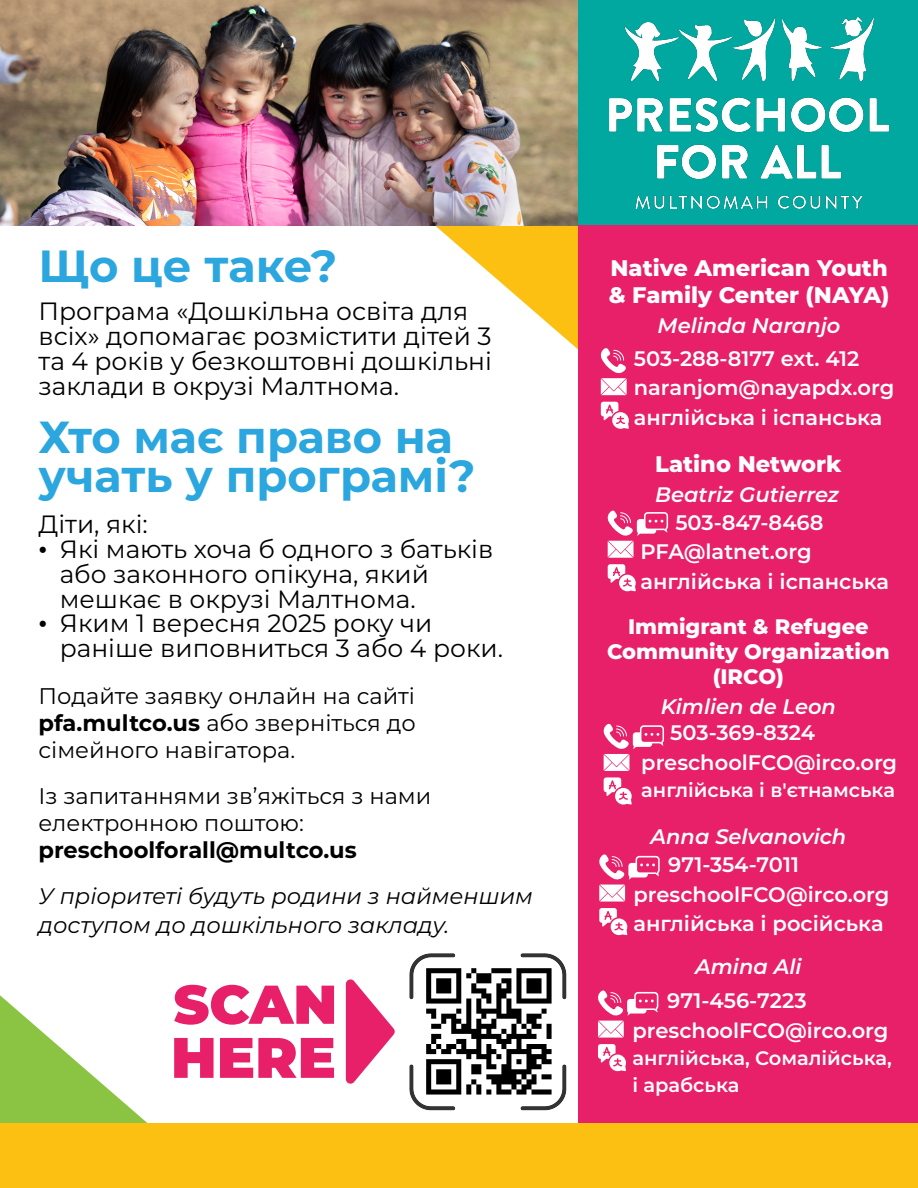
<style>
.page{position:relative;width:918px;height:1188px;background:#fff}
.page>*{position:absolute;margin:0;border:0;box-sizing:border-box;transform-origin:0 0}
.t1{font:900 57px "Montserrat";color:#e81f69}
.t2{font:900 54.6px "Montserrat";color:#e81f69}
.t3{font:700 45px "Montserrat";color:#2ba6de}
.t4{font:700 44.85px/39px "Montserrat";color:#2ba6de}
.t5{font:25.05px/25px "Montserrat";color:#000}
.t6{font:22.65px/27.2px "Montserrat";color:#000;text-align:justify}
.t7{font:700 22.65px "Montserrat";color:#000}
.t8{font:italic 22.5px/29.2px "Montserrat";color:#000}
.t9{font:800 22.5px/27px "Montserrat";color:#fff}
.t10{font:600 21px/29.4px "Montserrat";color:#fff}
.t11{font:italic 600 21px "Montserrat";color:#fff}
.t12{font:800 21px/25.2px "Montserrat";color:#fff;text-align:center}
.t13{font:600 19.5px/27.3px "Montserrat";color:#fff}
.s1{font-family:"Times New Roman"}
.s2{font-weight:700}
</style>
<div class="page">
<svg style="left:0;top:995px;width:166px;height:129px"></svg>
<svg style="left:435px;top:226px;width:144px;height:137px"></svg>
<img style="left:0;top:0;width:579px;height:226px">
<div style="left:579px;top:0;width:339px;height:244px;background:#00a89f"></div>
<div style="left:579px;top:226px;width:339px;height:962px;background:#e81f69"></div>
<div style="left:0;top:1124px;width:918px;height:64px;background:#fcc013"></div>
<img style="left:610px;top:18px;width:278px;height:190px">
<img style="left:409px;top:946px;width:170px;height:171px">
<img style="left:423px;top:966px;width:131px;height:131px">
<svg style="left:346px;top:979px;width:49px;height:105px"></svg>
<svg style="left:601px;top:402px;width:28px;height:27px"></svg>
<svg style="left:600px;top:348px;width:27px;height:47px"></svg>
<svg style="left:608px;top:564px;width:28px;height:27px"></svg>
<svg style="left:607px;top:510px;width:61px;height:48px"></svg>
<svg style="left:604px;top:777px;width:28px;height:28px"></svg>
<svg style="left:603px;top:724px;width:61px;height:47px"></svg>
<svg style="left:599px;top:908px;width:28px;height:27px"></svg>
<svg style="left:599px;top:854px;width:61px;height:48px"></svg>
<svg style="left:598px;top:1044px;width:28px;height:27px"></svg>
<svg style="left:598px;top:990px;width:60px;height:48px"></svg>
<h3 class="t3" style="left:39px;top:234px;width:300px">Що це таке?</h3>
<p class="t5" style="left:39px;top:298px;width:455px">Програма «Дошкільна освіта для всіх» допомагає розмістити дітей 3 та 4 років у безкоштовні дошкільні заклади в окрузі Малтнома.</p>
<h3 class="t4" style="left:39px;top:416px;width:439px">Хто має право на учать у програмі?</h3>
<p class="t5" style="left:39px;top:510px;width:111px">Діти, які:</p>
<p class="t5" style="left:60px;top:535px;width:435px;text-indent:-21px"><span class="s1">•</span> Які мають хоча б одного з батьків або законного опікуна, який мешкає в окрузі Малтнома.</p>
<p class="t5" style="left:60px;top:610px;width:445px;text-indent:-21px"><span class="s1">•</span> Яким 1 вересня 2025 року чи раніше виповниться 3 або 4 роки.</p>
<p class="t6" style="left:39px;top:681px;width:379px">Подайте заявку онлайн на сайті <span class="s2">pfa.multco.us</span> або зверніться до сімейного навігатора.</p>
<p class="t6" style="left:39px;top:782px;width:394px">Із запитаннями зв’яжіться з нами електронною поштою:</p>
<p class="t7" style="left:39px;top:834px;width:320px">preschoolforall@multco.us</p>
<p class="t8" style="left:39px;top:881px;width:496px">У пріоритеті будуть родини з найменшим доступом до дошкільного закладу.</p>
<h2 class="t2" style="left:173px;top:963px;width:165px">SCAN</h2>
<h1 class="t1" style="left:171px;top:1015px;width:167px">HERE</h1>
<p class="t9" style="left:609px;top:254px;width:282px">Native American Youth &amp; Family Center (NAYA)</p>
<p class="t11" style="left:658px;top:310px;width:184px">Melinda Naranjo</p>
<p class="t10" style="left:634px;top:343px;width:262px">503-288-8177 ext. 412 naranjom@nayapdx.org англійська і іспанська</p>
<p class="t9" style="left:655px;top:450px;width:188px">Latino Network</p>
<p class="t11" style="left:655px;top:479px;width:185px">Beatriz Gutierrez</p>
<p class="t10" style="left:641px;top:507px;width:250px;text-indent:35px">503-847-8468<br>PFA@latnet.org англійська і іспанська</p>
<p class="t12" style="left:607px;top:613px;width:284px">Immigrant &amp; Refugee<br>Community Organization (IRCO)</p>
<p class="t11" style="left:661px;top:692px;width:177px">Kimlien de Leon</p>
<p class="t10" style="left:641px;top:717px;width:257px;text-indent:29px">503-369-8324 preschoolFCO@irco.org</p>
<p class="t13" style="left:641px;top:776px;width:255px">англійська і в'єтнамська</p>
<p class="t11" style="left:651px;top:822px;width:197px">Anna Selvanovich</p>
<p class="t10" style="left:634px;top:849px;width:257px;text-indent:35px">971-354-7011 preschoolFCO@irco.org англійська і російська</p>
<p class="t11" style="left:695px;top:952px;width:108px">Amina Ali</p>
<p class="t10" style="left:633px;top:985px;width:257px;text-indent:35px">971-456-7223 preschoolFCO@irco.org</p>
<p class="t13" style="left:633px;top:1044px;width:261px">англійська, Сомалійська, і арабська</p>
</div>
